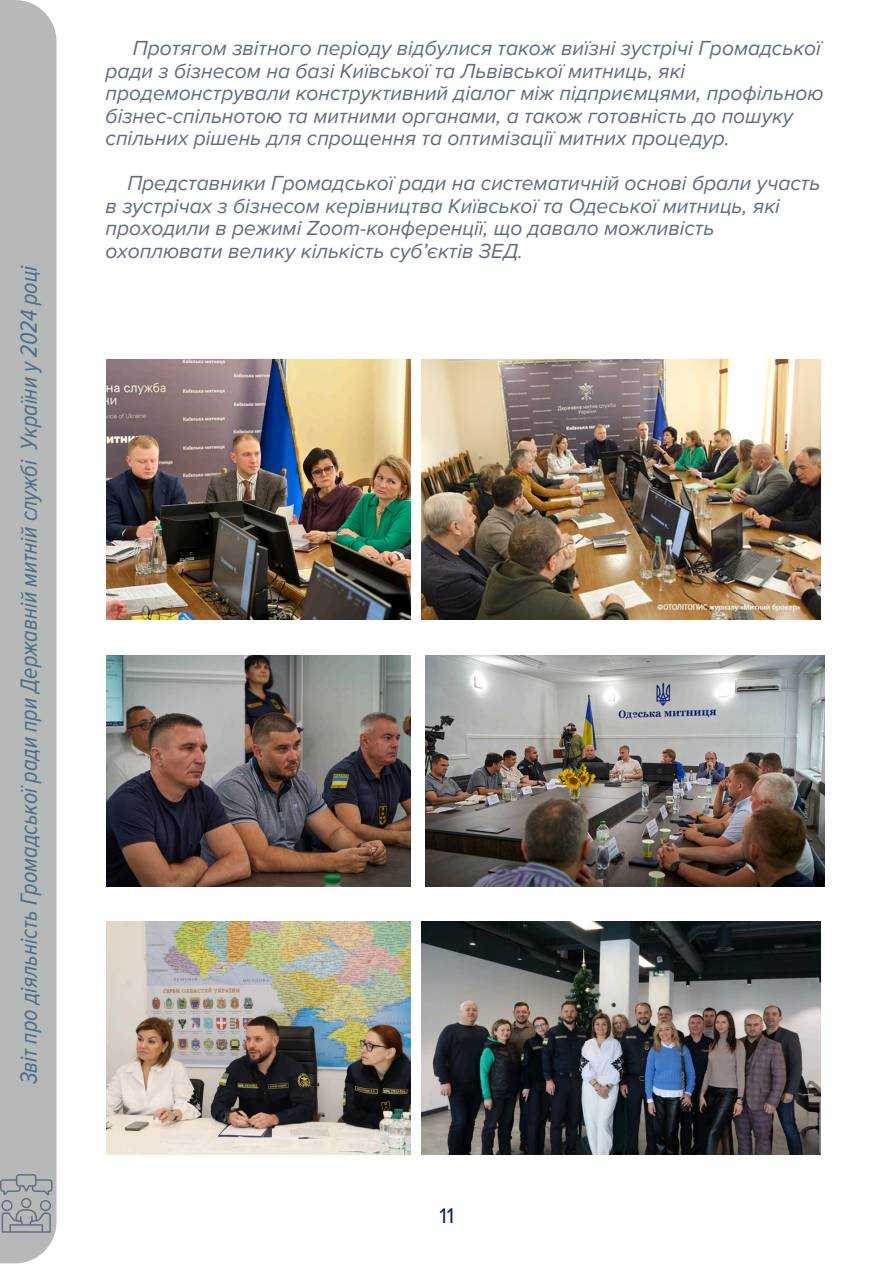
<style>
.page{position:relative;width:894px;height:1264px;background:#fff}
.page>*{position:absolute;margin:0;border:0;box-sizing:border-box;transform-origin:0 0}
.t1{font:italic 24px "Proxima Nova Cond";color:#4a6e8d}
.t2{font:21.75px "Proxima Nova";color:#002060}
.t3{font:italic 21px/22.5px "Proxima Nova";color:#5f6c83}
</style>
<div class="page">
<div style="left:0;top:0;width:56px;height:1263px;background:#b6b9b7"></div>
<svg style="left:0;top:1174px;width:52px;height:58px"></svg>
<img style="left:106px;top:360px;width:304px;height:260px">
<img style="left:421px;top:360px;width:399px;height:260px">
<img style="left:425px;top:655px;width:399px;height:231px">
<img style="left:106px;top:655px;width:304px;height:231px">
<img style="left:106px;top:921px;width:304px;height:233px">
<img style="left:421px;top:921px;width:399px;height:233px">
<p class="t1" style="left:15px;top:1084px;width:820px;rotate:-90deg">Звіт про діяльність Громадськоїради при Державній митній службі України у2024 році</p>
<h1 class="t3" style="left:106px;top:38px;width:719px;text-indent:27px">Протягом звітного періоду відбулися також виїзні зустрічі Громадської ради з бізнесом на базі Київської та Львівської митниць, які продемонстрували конструктивний діалог між підприємцями, профільною бізнес-спільнотою та митними органами, а також готовність до пошуку спільних рішень для спрощення та оптимізації митних процедур.</h1>
<p class="t3" style="left:106px;top:173px;width:716px;text-indent:22px">Представники Громадської ради на систематичній основі брали участь в зустрічах з бізнесом керівництва Київської та Одеської митниць, які проходили в режимі Zoom-конференції, що давало можливість охоплювати велику кількість суб’єктів ЗЕД.</p>
<p class="t2" style="left:439px;top:1202px;width:16px">11</p>
</div>
